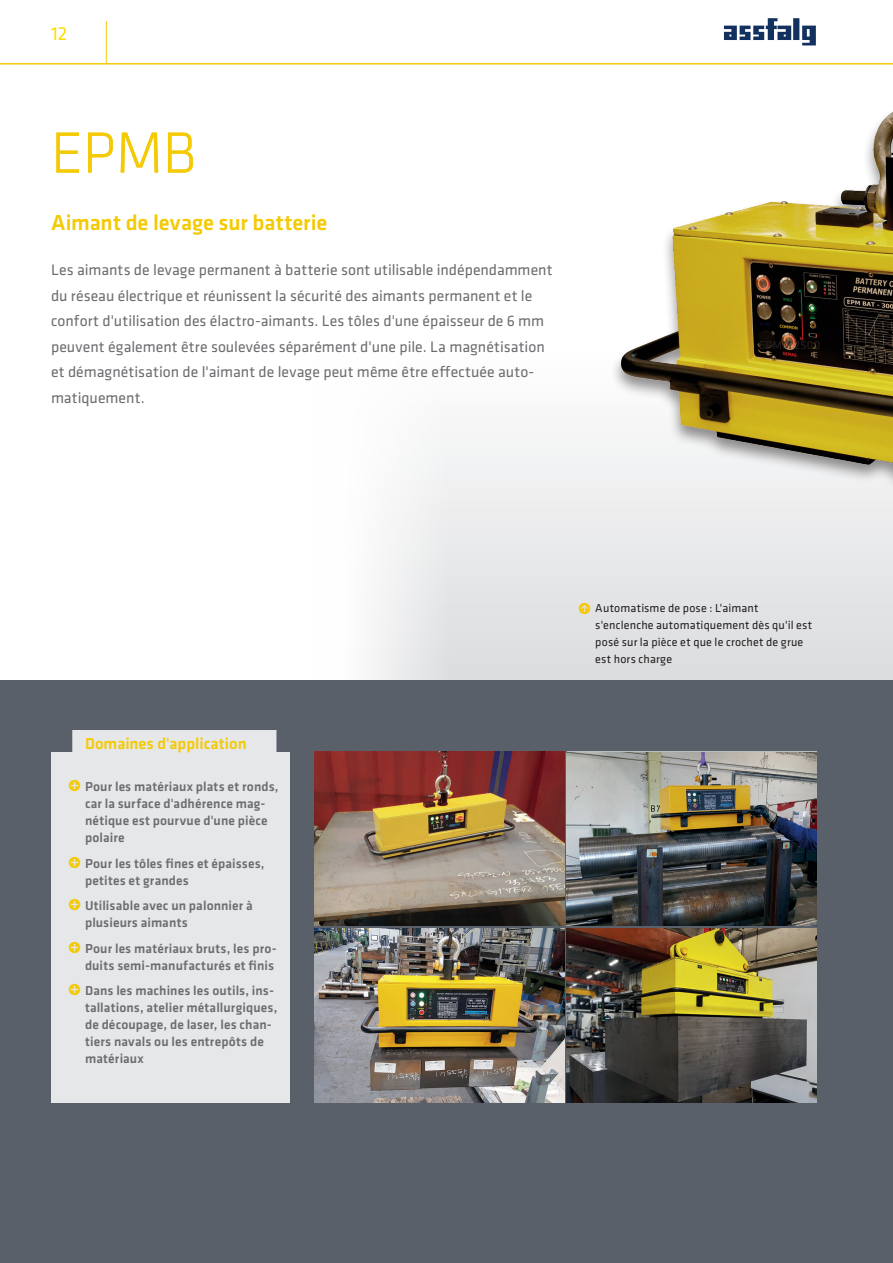
<style>
.page{position:relative;width:893px;height:1263px;background:#fff}
.page>*{position:absolute;margin:0;border:0;box-sizing:border-box;transform-origin:0 0}
.t1{font:300 60px "Klavika";color:#f4ca05}
.t2{font:500 22.5px "Klavika";color:#f4ca05}
.t3{font:19.5px "Klavika";color:#ffdc01}
.t4{font:500 16.5px "Klavika";color:#f4ca05}
.t5{font:15.75px/25.5px "Klavika";color:#6c6d70}
.t6{font:500 13.5px/17px "Klavika";letter-spacing:.01em;color:#6c6d70}
.t7{font:12px/17px "Klavika";letter-spacing:.015em;color:#231f20}
.s1{font-size:16.5px;color:#f4ca05}
</style>
<div class="page">
<svg style="left:372px;top:439px;width:520px;height:241px"></svg>
<div style="left:0;top:680px;width:893px;height:583px;background:#5a606a"></div>
<hr style="left:0;top:63px;width:893px;height:2px;background:#f4ca05">
<hr style="left:106px;top:21px;width:1px;height:43px;background:#f4ca05">
<img style="left:723px;top:18px;width:93px;height:28px">
<div style="left:51px;top:752px;width:238px;height:350px;background:#e6e7e9"></div>
<hr style="left:892px;top:364px;width:1px;height:316px;background:#e6e7e9">
<img style="left:567px;top:752px;width:249px;height:174px">
<img style="left:315px;top:928px;width:249px;height:174px">
<img style="left:315px;top:752px;width:249px;height:174px">
<img style="left:567px;top:928px;width:249px;height:174px">
<img style="left:607px;top:112px;width:286px;height:420px">
<div style="left:72px;top:730px;width:204px;height:24px;background:#e6e7e9"></div>
<h3 class="t3" style="left:51px;top:21px;width:18px">12</h3>
<h1 class="t1" style="left:51px;top:117px;width:147px">EPMB</h1>
<h2 class="t2" style="left:51px;top:207px;width:278px">Aimant de levage sur batterie</h2>
<p class="t5" style="left:51px;top:257px;width:503px">Les aimants de levage permanent à batterie sont utilisable indépendamment du réseau électrique et réunissent la sécurité des aimants permanent et le confort d'utilisation des élactro-aimants. Les tôles d'une épaisseur de 6 mm peuvent également être soulevées séparément d'une pile. La magnétisation et démagnétisation de l'aimant de levage peut même être effectuée auto&shy;matiquement.</p>
<p class="t7" style="left:759px;top:336px;width:63px">EPMM 2500</p>
<p class="t4" style="left:85px;top:732px;width:163px">Domaines d'application</p>
<p class="t6" style="left:85px;top:778px;width:195px;text-indent:-17px"><span class="s1">˭</span> Pour les matériaux plats et ronds, car la surface d'adhérence mag&shy;nétique est pourvue d'une pièce polaire</p>
<p class="t6" style="left:85px;top:854px;width:181px;text-indent:-17px"><span class="s1">˭</span> Pour les tôles fines et épaisses, petites et grandes</p>
<p class="t6" style="left:85px;top:897px;width:169px;text-indent:-17px"><span class="s1">˭</span> Utilisable avec un palonnier à plusieurs aimants</p>
<p class="t6" style="left:68px;top:939px;width:210px;text-align:right"><span class="s1">˭</span> Pour les matériaux bruts, les pro&shy;duits semi-manufacturés et finis</p>
<p class="t6" style="left:85px;top:982px;width:194px;text-indent:-17px"><span class="s1">˭</span> Dans les machines les outils, ins&shy;tallations, atelier métallurgiques, de découpage, de laser, les chan&shy;tiers navals ou les entrepôts de matériaux</p>
<p class="t7" style="left:595px;top:599px;width:218px;text-indent:-17px"><span class="s1">ˡ</span> Automatisme de pose : L'aimant s'enclenche automatiquement dès qu'il est posé sur la pièce et que le crochet de grue est hors charge</p>
</div>
